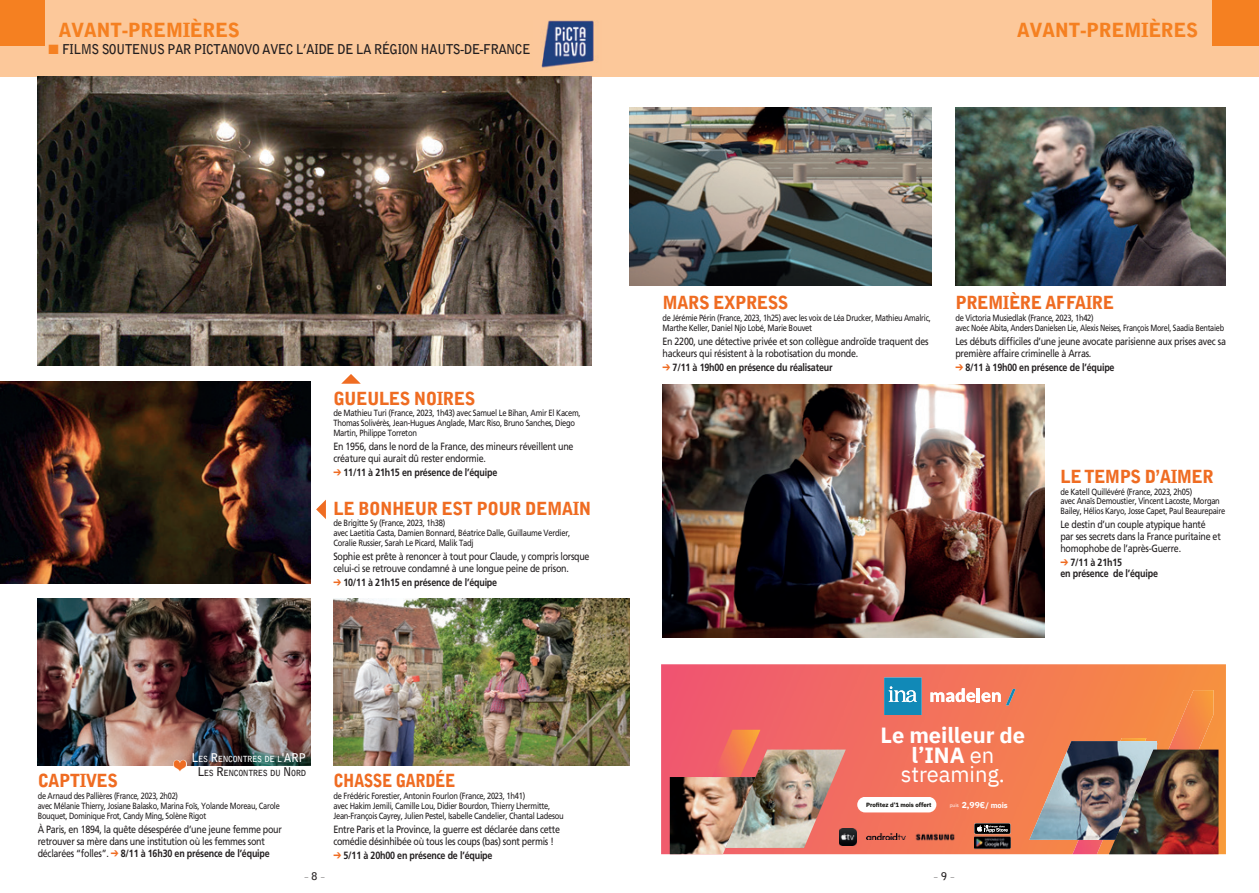
<style>
.page{position:relative;width:1259px;height:893px;background:#fff}
.page>*{position:absolute;margin:0;border:0;box-sizing:border-box;transform-origin:0 0}
.t1{font:700 21.9px/19px "IBM Plex Sans";letter-spacing:-.005em;color:#fff;text-align:center}
.t2{font:900 19.35px "Bell Gothic Std";letter-spacing:-.025em;color:#f58021}
.t3{font:900 18px "Bell Gothic Std";letter-spacing:-.035em;color:#ef6c22;scale:.96 1}
.t4{font:900 18px "Bell Gothic Std";letter-spacing:-.035em;color:#ef6c22;scale:.87 1}
.t5{font:900 18px "Bell Gothic Std";letter-spacing:-.035em;color:#ef6c22;scale:.95 1}
.t6{font:700 13.5px "Bell Gothic Std";letter-spacing:-.05em;color:#231f20;scale:.95 1}
.t7{font:10.5px/12px "Frutiger LT Pro";letter-spacing:-.03em;color:#231f20;scale:.85 1}
.t8{font:700 10.5px/10.5px "Frutiger LT Pro";letter-spacing:-.02em;color:#231f20;scale:.85 1}
.t9{font:10.5px "Andrade Pro";color:#231f20}
.t10{font:9px/9.8px "Frutiger LT Pro";letter-spacing:-.035em;color:#231f20;scale:.84 1}
.t11{font:9px/9.8px "Frutiger LT Pro";letter-spacing:-.035em;color:#231f20;scale:.85 1}
.t12{font:9px/9.8px "Frutiger LT Pro";letter-spacing:-.035em;color:#231f20;scale:.82 1}
.t13{font:700 8.7px "IBM Plex Sans";color:#fff}
.t14{font:700 8.4px/14.2px "Bell Gothic Std";letter-spacing:-.05em;color:#231f20;text-align:right;scale:.96 1}
.t15{font:700 6px "IBM Plex Sans";letter-spacing:-.005em;color:#080704}
.s1{color:#f58021}
.s2{color:#ef6c22}
.s3{font-size:12px;color:#fff}
.s4{color:#fff}
.s5{font-size:12px}
.s6{font-weight:700}
.s7{font-weight:400}
.s8{font-family:"Noto Sans"}
.s9{font-weight:400;font-size:4.95px}
.s10{font-size:7.65px}
.s11{font-family:"Bell Gothic Std";font-weight:700}
</style>
<div class="page">
<div style="left:0;top:0;width:629px;height:77px;background:#fcc89a"></div>
<div style="left:0;top:0;width:45px;height:45px;background:#f58021"></div>
<img style="left:38px;top:77px;width:553px;height:289px">
<div style="left:629px;top:0;width:630px;height:77px;background:#fcc89a"></div>
<div style="left:1212px;top:0;width:47px;height:45px;background:#f58021"></div>
<svg style="left:316px;top:500px;width:10px;height:19px"></svg>
<svg style="left:341px;top:374px;width:20px;height:10px"></svg>
<img style="left:0;top:382px;width:310px;height:202px">
<img style="left:333px;top:599px;width:296px;height:166px">
<img style="left:38px;top:599px;width:272px;height:166px">
<img style="left:541px;top:20px;width:53px;height:48px">
<img style="left:955px;top:107px;width:271px;height:178px">
<img style="left:629px;top:107px;width:303px;height:179px">
<img style="left:662px;top:385px;width:382px;height:253px">
<img style="left:661px;top:664px;width:565px;height:190px">
<img style="left:884px;top:677px;width:37px;height:38px">
<img style="left:888px;top:690px;width:29px;height:12px">
<img style="left:930px;top:692px;width:14px;height:10px">
<svg style="left:946px;top:692px;width:8px;height:10px"></svg>
<img style="left:955px;top:688px;width:9px;height:14px">
<svg style="left:966px;top:692px;width:9px;height:10px"></svg>
<img style="left:977px;top:688px;width:3px;height:14px">
<svg style="left:981px;top:692px;width:19px;height:10px"></svg>
<img style="left:1006px;top:689px;width:9px;height:16px">
<img style="left:670px;top:777px;width:85px;height:77px">
<img style="left:725px;top:750px;width:121px;height:98px">
<img style="left:712px;top:730px;width:48px;height:47px">
<img style="left:1072px;top:738px;width:74px;height:116px">
<img style="left:1029px;top:741px;width:128px;height:99px">
<img style="left:1166px;top:690px;width:47px;height:60px">
<img style="left:1109px;top:750px;width:109px;height:104px">
<svg style="left:857px;top:797px;width:79px;height:15px"></svg>
<img style="left:867px;top:833px;width:38px;height:7px">
<img style="left:839px;top:828px;width:17px;height:18px">
<img style="left:974px;top:823px;width:36px;height:27px">
<svg style="left:977px;top:825px;width:30px;height:7px"></svg>
<img style="left:913px;top:832px;width:43px;height:10px">
<svg style="left:174px;top:760px;width:12px;height:6px"></svg>
<h2 class="t2" style="left:58px;top:19px;width:183px">AVANT-PREMIÈRES</h2>
<h2 class="t2" style="left:1016px;top:19px;width:183px">AVANT-PREMIÈRES</h2>
<p class="t6" style="left:48px;top:41px;width:509px"><span class="s1">■</span> FILMS SOUTENUS PAR PICTANOVO AVEC L’AIDE DE LA RÉGION HAUTS-DE-FRANCE</p>
<h3 class="t3" style="left:333px;top:388px;width:149px">GUEULES NOIRES</h3>
<p class="t11" style="left:333px;top:408px;width:292px">de Mathieu Turi (France, 2023, 1h43) avec Samuel Le Bihan, Amir El Kacem,<br>Thomas Solivérès, Jean-Hugues Anglade, Marc Riso, Bruno Sanches, Diego<br>Martin, Philippe Torreton</p>
<p class="t7" style="left:333px;top:440px;width:284px">En 1956, dans le nord de la France, des mineurs réveillent une créature qui aurait dû rester endormie.</p>
<p class="t8" style="left:333px;top:467px;width:194px"><span class="s2">➔</span> 11/11 à 21h15 en présence de l’équipe</p>
<h3 class="t3" style="left:333px;top:498px;width:270px">LE BONHEUR EST POUR DEMAIN</h3>
<p class="t11" style="left:333px;top:518px;width:280px">de Brigitte Sy (France, 2023, 1h38)<br>avec Laetitia Casta, Damien Bonnard, Béatrice Dalle, Guillaume Verdier,<br>Coralie Russier, Sarah Le Picard, Malik Tadj</p>
<p class="t7" style="left:333px;top:550px;width:303px">Sophie est prête à renoncer à tout pour Claude, y compris lorsque celui-ci se retrouve condamné à une longue peine de prison.</p>
<p class="t8" style="left:333px;top:577px;width:194px"><span class="s2">➔</span> 10/11 à 21h15 en présence de l’équipe</p>
<p class="t14" style="left:192px;top:752px;width:121px"><span class="s3">L</span><span class="s4">ES</span> <span class="s3">R</span><span class="s4">ENCONTRES DE L</span><span class="s3">'ARP<br></span><span class="s5">L</span>ES <span class="s5">R</span>ENCONTRES DU <span class="s5">N</span>ORD</p>
<h3 class="t5" style="left:38px;top:770px;width:86px">CAPTIVES</h3>
<p class="t12" style="left:38px;top:791px;width:297px">de Arnaud des Pallières (France, 2023, 2h02)<br>avec Mélanie Thierry, Josiane Balasko, Marina Foïs, Yolande Moreau, Carole<br>Bouquet, Dominique Frot, Candy Ming, Solène Rigot</p>
<p class="t7" style="left:38px;top:823px;width:289px">À Paris, en 1894, la quête désespérée d’une jeune femme pour retrouver sa mère dans une institution où les femmes sont déclarées “folles”. <span class="s2">➔</span> <span class="s6">8/11 à 16h30 en présence de l’équipe</span></p>
<h3 class="t4" style="left:333px;top:770px;width:142px">CHASSE GARDÉE</h3>
<p class="t10" style="left:333px;top:791px;width:276px">de Frédéric Forestier, Antonin Fourlon (France, 2023, 1h41)<br>avec Hakim Jemili, Camille Lou, Didier Bourdon, Thierry Lhermitte,<br>Jean-François Cayrey, Julien Pestel, Isabelle Candelier, Chantal Ladesou</p>
<p class="t7" style="left:333px;top:823px;width:268px">Entre Paris et la Province, la guerre est déclarée dans cette comédie désinhibée où tous les coups (bas) sont permis !</p>
<p class="t8" style="left:333px;top:850px;width:189px"><span class="s2">➔</span> 5/11 à 20h00 en présence de l’équipe</p>
<h3 class="t3" style="left:662px;top:292px;width:133px">MARS EXPRESS</h3>
<p class="t12" style="left:662px;top:313px;width:328px">de Jérémie Périn (France, 2023, 1h25) avec les voix de Léa Drucker, Mathieu Amalric,<br>Marthe Keller, Daniel Njo Lobé, Marie Bouvet</p>
<p class="t7" style="left:662px;top:335px;width:314px">En 2200, une détective privée et son collègue androïde traquent des hackeurs qui résistent à la robotisation du monde.</p>
<p class="t8" style="left:662px;top:362px;width:201px"><span class="s2">➔</span> 7/11 à 19h00 en présence du réalisateur</p>
<h3 class="t3" style="left:955px;top:292px;width:167px">PREMIÈRE AFFAIRE</h3>
<p class="t10" style="left:955px;top:313px;width:321px">de Victoria Musiedlak (France, 2023, 1h42)<br>avec Noée Abita, Anders Danielsen Lie, Alexis Neises, François Morel, Saadia Bentaieb</p>
<p class="t7" style="left:955px;top:335px;width:320px">Les débuts difficiles d’une jeune avocate parisienne aux prises avec sa première affaire criminelle à Arras.</p>
<p class="t8" style="left:955px;top:362px;width:189px"><span class="s2">➔</span> 8/11 à 19h00 en présence de l’équipe</p>
<h3 class="t3" style="left:1060px;top:466px;width:162px">LE TEMPS D’AIMER</h3>
<p class="t10" style="left:1060px;top:487px;width:198px">de Katell Quillévéré (France, 2023, 2h05)<br>avec Anaïs Demoustier, Vincent Lacoste, Morgan<br>Bailey, Hélios Karyo, Josse Capet, Paul Beaurepaire</p>
<p class="t7" style="left:1060px;top:519px;width:190px">Le destin d’un couple atypique hanté par ses secrets dans la France puritaine et homophobe de l’après-Guerre.</p>
<p class="t8" style="left:1060px;top:558px;width:116px"><span class="s2">➔</span> 7/11 à 21h15<br>en présence de l’équipe</p>
<h1 class="t1" style="left:880px;top:724px;width:146px">Le meilleur de l’INA <span class="s7">en streaming.</span></h1>
<p class="t15" style="left:866px;top:800px;width:67px">Profitez d’1 mois o<span class="s8">ff</span>ert</p>
<p class="t13" style="left:950px;top:798px;width:59px"><span class="s9">puis</span> 2,99€ <span class="s10">/ mois</span></p>
<p class="t9" style="left:304px;top:869px;width:23px">- <span class="s11">8</span> -</p>
<p class="t9" style="left:933px;top:869px;width:23px">- <span class="s11">9</span> -</p>
</div>
